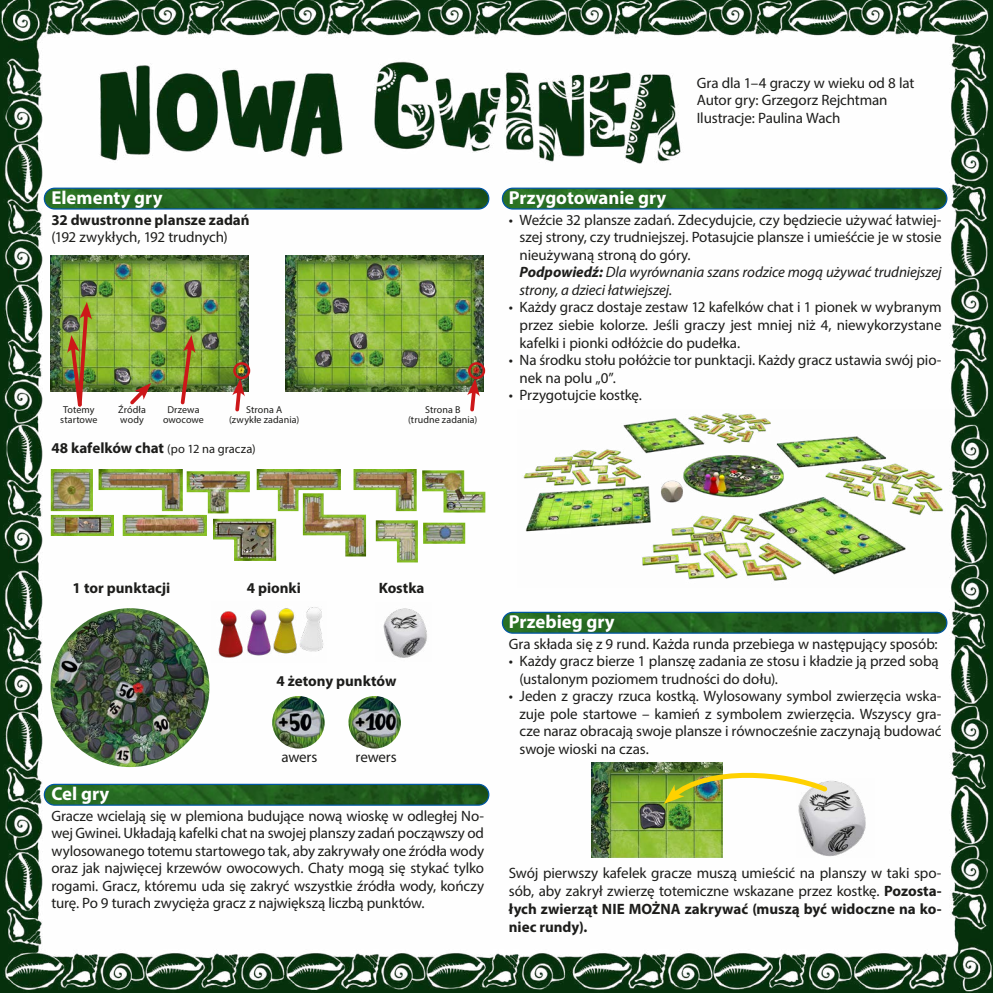
<style>
.page{position:relative;width:993px;height:993px;background:#fff}
.page>*{position:absolute;margin:0;border:0;box-sizing:border-box;transform-origin:0 0}
.t1{font:700 18.75px "Myriad Pro";color:#fff}
.t2{font:15px/17.5px "Myriad Pro";letter-spacing:-.005em;color:#1d1d1b;text-align:justify}
.t3{font:700 15px "Myriad Pro";color:#1d1d1b}
.t4{font:10px/10px "Myriad Pro";letter-spacing:.005em;color:#1d1d1b;text-align:center}
.s1{font-weight:400;font-size:12.5px}
.s2{font-weight:700;font-style:italic}
.s3{font-style:italic}
.s4{font-weight:700}
</style>
<div class="page">
<img style="left:0;top:0;width:992px;height:992px">
<img style="left:44px;top:188px;width:444px;height:21px;border-radius:10px">
<div style="left:44px;top:187px;width:445px;height:22px;border:1px solid #0056a4;border-radius:10px"></div>
<img style="left:44px;top:784px;width:444px;height:20px;border-radius:10px">
<div style="left:44px;top:783px;width:445px;height:22px;border:1px solid #0056a4;border-radius:10px"></div>
<img style="left:502px;top:188px;width:444px;height:21px;border-radius:10px">
<div style="left:501px;top:187px;width:446px;height:22px;border:1px solid #0056a4;border-radius:10px"></div>
<img style="left:502px;top:612px;width:444px;height:21px;border-radius:10px">
<div style="left:501px;top:611px;width:446px;height:22px;border:1px solid #0056a4;border-radius:10px"></div>
<img style="left:517px;top:409px;width:435px;height:178px">
<img style="left:375px;top:602px;width:56px;height:59px">
<img style="left:212px;top:601px;width:114px;height:61px">
<img style="left:51px;top:514px;width:63px;height:22px">
<img style="left:123px;top:514px;width:84px;height:22px">
<img style="left:423px;top:522px;width:42px;height:21px">
<img style="left:98px;top:469px;width:85px;height:42px">
<img style="left:213px;top:518px;width:63px;height:42px">
<img style="left:51px;top:469px;width:42px;height:42px">
<img style="left:256px;top:469px;width:85px;height:42px">
<img style="left:375px;top:520px;width:43px;height:42px">
<img style="left:422px;top:470px;width:63px;height:42px">
<img style="left:353px;top:469px;width:63px;height:42px">
<img style="left:303px;top:493px;width:63px;height:63px">
<img style="left:187px;top:471px;width:63px;height:42px">
<img style="left:50px;top:255px;width:199px;height:137px">
<img style="left:285px;top:255px;width:198px;height:137px">
<svg style="left:467px;top:378px;width:12px;height:35px"></svg>
<svg style="left:232px;top:378px;width:13px;height:35px"></svg>
<div style="left:468px;top:362px;width:17px;height:17px;border:2px solid #cd1719;border-radius:50%"></div>
<div style="left:233px;top:362px;width:17px;height:17px;border:2px solid #cd1719;border-radius:50%"></div>
<img style="left:67px;top:302px;width:25px;height:107px">
<svg style="left:127px;top:383px;width:24px;height:24px"></svg>
<svg style="left:178px;top:335px;width:17px;height:71px"></svg>
<img style="left:50px;top:608px;width:159px;height:158px;border-radius:79px">
<img style="left:591px;top:762px;width:131px;height:94px">
<img style="left:796px;top:778px;width:77px;height:79px">
<img style="left:663px;top:765px;width:168px;height:38px">
<img style="left:272px;top:695px;width:52px;height:53px;border-radius:26px">
<img style="left:348px;top:695px;width:53px;height:53px;border-radius:26px">
<p class="t1" style="left:51px;top:185px;width:113px">Elementy gry</p>
<p class="t3" style="left:51px;top:210px;width:200px">32 dwustronne plansze zadań</p>
<p class="t2" style="left:51px;top:228px;width:178px">(192 zwykłych, 192 trudnych)</p>
<p class="t4" style="left:60px;top:404px;width:39px;text-align:left">Totemy startowe</p>
<p class="t4" style="left:118px;top:404px;width:29px;text-align:left">Źródła wody</p>
<p class="t4" style="left:163px;top:404px;width:42px">Drzewa owocowe</p>
<p class="t4" style="left:229px;top:404px;width:72px">Strona A (zwykłe zadania)</p>
<p class="t4" style="left:408px;top:404px;width:71px">Strona B<br>(trudne zadania)</p>
<p class="t3" style="left:51px;top:438px;width:206px">48 kafelków chat <span class="s1">(po 12 na gracza)</span></p>
<p class="t2" style="left:696px;top:73px;width:219px;text-align:left">Gra dla 1–4 graczy w wieku od 8 lat<br>Autor gry: Grzegorz Rejchtman<br>Ilustracje: Paulina Wach</p>
<p class="t1" style="left:508px;top:185px;width:159px">Przygotowanie gry</p>
<p class="t2" style="left:519px;top:211px;width:423px;text-align:left;text-indent:-11px">• Weźcie 32 plansze zadań. Zdecydujcie, czy będziecie używać łatwiej&shy;szej strony, czy trudniejszej. Potasujcie plansze i umieśćcie je w stosie nieużywaną stroną do góry.<br><span class="s2">Podpowiedź:</span> <span class="s3">Dla wyrównania szans rodzice mogą używać trudniejszej strony, a dzieci łatwiejszej.</span></p>
<p class="t2" style="left:519px;top:298px;width:423px;text-indent:-11px">• Każdy gracz dostaje zestaw 12 kafelków chat i 1 pionek w wybranym przez siebie kolorze. Jeśli graczy jest mniej niż 4, niewykorzystane kafelki i pionki odłóżcie do pudełka.</p>
<p class="t2" style="left:519px;top:351px;width:423px;text-indent:-11px">• Na środku stołu połóżcie tor punktacji. Każdy gracz ustawia swój pio&shy;nek na polu „0”.</p>
<p class="t2" style="left:508px;top:386px;width:134px">• Przygotujcie kostkę.</p>
<p class="t3" style="left:73px;top:578px;width:99px">1 tor punktacji</p>
<p class="t3" style="left:247px;top:578px;width:56px">4 pionki</p>
<p class="t3" style="left:378px;top:578px;width:47px">Kostka</p>
<p class="t3" style="left:276px;top:671px;width:121px">4 żetony punktów</p>
<p class="t2" style="left:281px;top:748px;width:38px">awers</p>
<p class="t2" style="left:355px;top:748px;width:43px">rewers</p>
<p class="t1" style="left:51px;top:781px;width:59px">Cel gry</p>
<p class="t2" style="left:51px;top:806px;width:434px">Gracze wcielają się w plemiona budujące nową wioskę w odległej No&shy;wej Gwinei. Układają kafelki chat na swojej planszy zadań począwszy od wylosowanego totemu startowego tak, aby zakrywały one źródła wody oraz jak najwięcej krzewów owocowych. Chaty mogą się stykać tylko rogami. Gracz, któremu uda się zakryć wszystkie źródła wody, kończy turę. Po 9 turach zwycięża gracz z największą liczbą punktów.</p>
<p class="t1" style="left:508px;top:609px;width:107px">Przebieg gry</p>
<p class="t2" style="left:508px;top:634px;width:430px">Gra składa się z 9 rund. Każda runda przebiega w następujący sposób:</p>
<p class="t2" style="left:519px;top:652px;width:420px;text-indent:-11px">• Każdy gracz bierze 1 planszę zadania ze stosu i kładzie ją przed sobą (ustalonym poziomem trudności do dołu).</p>
<p class="t2" style="left:519px;top:687px;width:423px;text-indent:-11px">• Jeden z graczy rzuca kostką. Wylosowany symbol zwierzęcia wska&shy;zuje pole startowe – kamień z symbolem zwierzęcia. Wszyscy gra&shy;cze naraz obracają swoje plansze i równocześnie zaczynają budować swoje wioski na czas.</p>
<p class="t2" style="left:508px;top:863px;width:434px;line-height:17.9px">Swój pierwszy kafelek gracze muszą umieścić na planszy w taki spo&shy;sób, aby zakrył zwierzę totemiczne wskazane przez kostkę. <span class="s4">Pozosta&shy;łych zwierząt NIE MOŻNA zakrywać (muszą być widoczne na ko&shy;niec rundy).</span></p>
</div>
